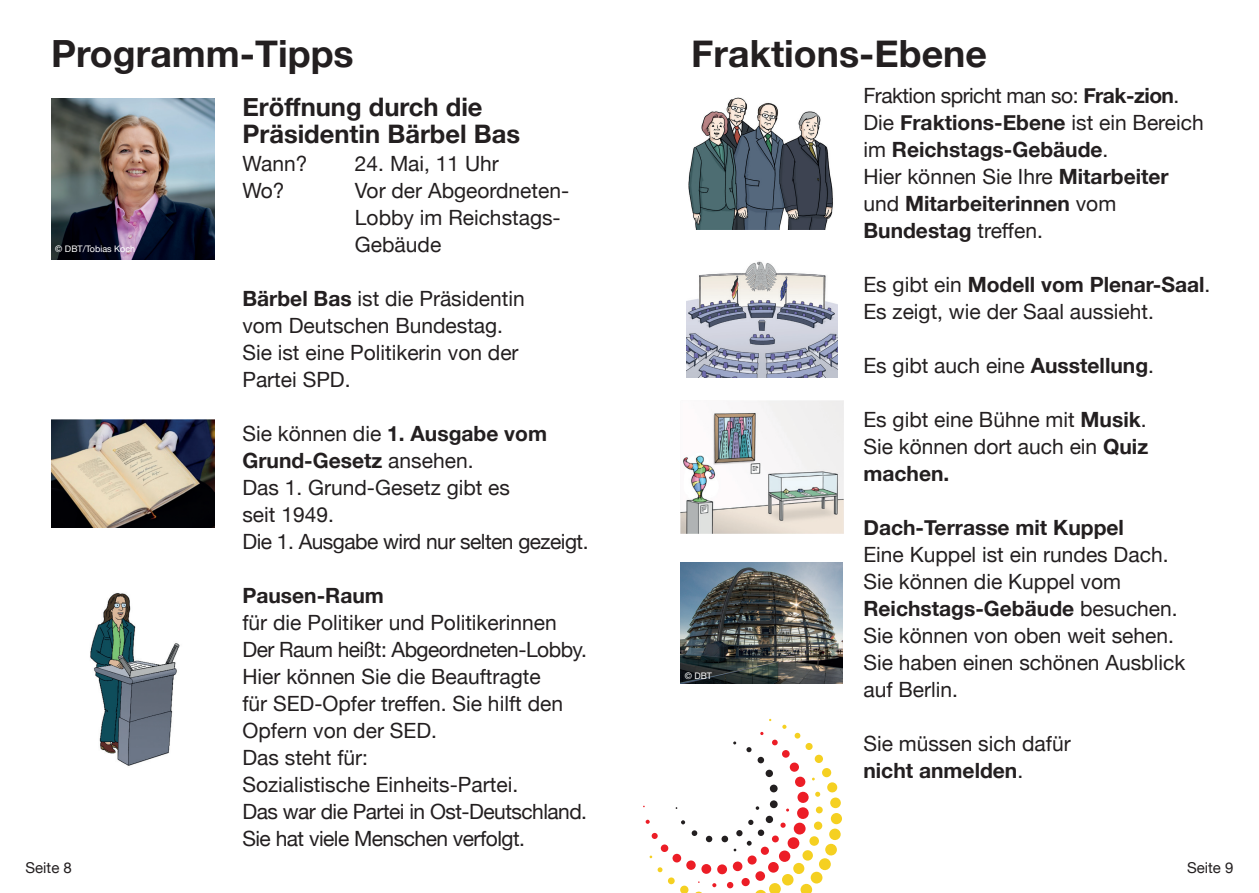
<style>
.page{position:relative;width:1259px;height:893px;background:#fff}
.page>*{position:absolute;margin:0;border:0;box-sizing:border-box;transform-origin:0 0}
.t1{font:700 37.5px "Helvetica Neue";color:#231f20}
.t2{font:700 25.5px/27px "Helvetica Neue";color:#231f20}
.t3{font:21px/27px "Helvetica Neue";color:#231f20}
.t4{font:700 21px/27px "Helvetica Neue";color:#231f20}
.t5{font:21px "Helvetica Neue";letter-spacing:-.025em;color:#231f20}
.t6{font:15px "Helvetica Neue";color:#231f20}
.t7{font:9px "Helvetica Neue";color:#fff}
.s1{font-weight:700}
.s2{font-weight:400}
</style>
<div class="page">
<img style="left:688px;top:97px;width:145px;height:132px">
<img style="left:681px;top:400px;width:162px;height:134px">
<img style="left:680px;top:562px;width:162px;height:121px">
<img style="left:51px;top:98px;width:163px;height:162px">
<img style="left:51px;top:419px;width:163px;height:108px">
<svg style="left:755px;top:806px;width:4px;height:4px"></svg>
<div style="left:721px;top:835px;width:7px;height:7px;background:#231f20;border-radius:50%"></div>
<svg style="left:706px;top:836px;width:6px;height:6px"></svg>
<svg style="left:691px;top:830px;width:6px;height:6px"></svg>
<svg style="left:681px;top:820px;width:4px;height:4px"></svg>
<svg style="left:746px;top:747px;width:5px;height:5px"></svg>
<div style="left:757px;top:757px;width:7px;height:6px;background:#231f20;border-radius:50%"></div>
<div style="left:765px;top:769px;width:8px;height:8px;background:#231f20;border-radius:50%"></div>
<svg style="left:769px;top:784px;width:9px;height:8px"></svg>
<div style="left:770px;top:800px;width:8px;height:8px;background:#231f20;border-radius:50%"></div>
<div style="left:765px;top:816px;width:8px;height:7px;background:#231f20;border-radius:50%"></div>
<svg style="left:757px;top:829px;width:7px;height:7px"></svg>
<svg style="left:733px;top:820px;width:20px;height:31px"></svg>
<svg style="left:786px;top:808px;width:3px;height:4px"></svg>
<svg style="left:780px;top:822px;width:6px;height:6px"></svg>
<div style="left:772px;top:835px;width:7px;height:7px;background:#ec1d26;border-radius:50%"></div>
<svg style="left:760px;top:846px;width:9px;height:9px"></svg>
<svg style="left:747px;top:855px;width:10px;height:10px"></svg>
<div style="left:732px;top:861px;width:10px;height:10px;background:#ec1d26;border-radius:50%"></div>
<div style="left:717px;top:864px;width:10px;height:10px;background:#ec1d26;border-radius:50%"></div>
<div style="left:701px;top:864px;width:10px;height:10px;background:#ec1d26;border-radius:50%"></div>
<div style="left:686px;top:860px;width:10px;height:10px;background:#ec1d26;border-radius:50%"></div>
<div style="left:672px;top:854px;width:9px;height:9px;background:#ec1d26;border-radius:50%"></div>
<svg style="left:660px;top:844px;width:8px;height:8px"></svg>
<div style="left:651px;top:833px;width:7px;height:6px;background:#ec1d26;border-radius:50%"></div>
<svg style="left:645px;top:820px;width:5px;height:4px"></svg>
<svg style="left:772px;top:739px;width:6px;height:6px"></svg>
<div style="left:782px;top:750px;width:8px;height:8px;background:#ec1d26;border-radius:50%"></div>
<svg style="left:789px;top:762px;width:10px;height:10px"></svg>
<div style="left:795px;top:776px;width:10px;height:11px;background:#ec1d26;border-radius:50%"></div>
<div style="left:797px;top:792px;width:12px;height:11px;background:#ec1d26;border-radius:50%"></div>
<div style="left:797px;top:807px;width:12px;height:12px;background:#ec1d26;border-radius:50%"></div>
<svg style="left:793px;top:822px;width:13px;height:13px"></svg>
<div style="left:787px;top:837px;width:12px;height:12px;background:#ec1d26;border-radius:50%"></div>
<div style="left:778px;top:850px;width:12px;height:12px;background:#ec1d26;border-radius:50%"></div>
<div style="left:768px;top:862px;width:11px;height:11px;background:#ec1d26;border-radius:50%"></div>
<div style="left:755px;top:871px;width:10px;height:10px;background:#ec1d26;border-radius:50%"></div>
<div style="left:741px;top:878px;width:9px;height:8px;background:#ec1d26;border-radius:50%"></div>
<svg style="left:727px;top:882px;width:6px;height:6px"></svg>
<svg style="left:712px;top:883px;width:4px;height:4px"></svg>
<svg style="left:815px;top:792px;width:5px;height:5px"></svg>
<svg style="left:815px;top:806px;width:8px;height:7px"></svg>
<div style="left:814px;top:821px;width:8px;height:9px;background:#f5d021;border-radius:50%"></div>
<div style="left:809px;top:836px;width:10px;height:10px;background:#f5d021;border-radius:50%"></div>
<div style="left:802px;top:850px;width:11px;height:11px;background:#f5d021;border-radius:50%"></div>
<div style="left:793px;top:863px;width:11px;height:11px;background:#f5d021;border-radius:50%"></div>
<div style="left:782px;top:874px;width:11px;height:12px;background:#f5d021;border-radius:50%"></div>
<svg style="left:755px;top:883px;width:26px;height:10px"></svg>
<svg style="left:680px;top:885px;width:8px;height:8px"></svg>
<div style="left:668px;top:877px;width:7px;height:7px;background:#f5d021;border-radius:50%"></div>
<svg style="left:657px;top:867px;width:5px;height:5px"></svg>
<svg style="left:782px;top:725px;width:4px;height:4px"></svg>
<svg style="left:794px;top:733px;width:6px;height:6px"></svg>
<div style="left:805px;top:743px;width:7px;height:7px;background:#f5d021;border-radius:50%"></div>
<div style="left:814px;top:755px;width:9px;height:8px;background:#f5d021;border-radius:50%"></div>
<div style="left:822px;top:768px;width:9px;height:9px;background:#f5d021;border-radius:50%"></div>
<div style="left:827px;top:782px;width:10px;height:11px;background:#f5d021;border-radius:50%"></div>
<div style="left:830px;top:797px;width:11px;height:11px;background:#f5d021;border-radius:50%"></div>
<div style="left:830px;top:813px;width:12px;height:11px;background:#f5d021;border-radius:50%"></div>
<div style="left:829px;top:828px;width:12px;height:12px;background:#f5d021;border-radius:50%"></div>
<div style="left:825px;top:844px;width:12px;height:12px;background:#f5d021;border-radius:50%"></div>
<svg style="left:818px;top:858px;width:13px;height:12px"></svg>
<svg style="left:810px;top:871px;width:12px;height:13px"></svg>
<svg style="left:800px;top:884px;width:12px;height:9px"></svg>
<img style="left:90px;top:593px;width:90px;height:173px">
<img style="left:686px;top:261px;width:152px;height:117px">
<h2 class="t1" style="left:51px;top:24px;width:304px">Programm-Tipps</h2>
<h2 class="t1" style="left:691px;top:24px;width:297px">Fraktions-Ebene</h2>
<p class="t7" style="left:55px;top:243px;width:81px">© DBT/Tobias Koch</p>
<p class="t6" style="left:26px;top:856px;width:48px">Seite 8</p>
<p class="t2" style="left:242px;top:94px;width:279px">Eröffnung durch die<br>Präsidentin Bärbel Bas</p>
<p class="t3" style="left:242px;top:151px;width:66px">Wann?</p>
<p class="t3" style="left:355px;top:151px;width:145px">24. Mai, 11 Uhr</p>
<p class="t3" style="left:242px;top:178px;width:43px">Wo?</p>
<p class="t3" style="left:355px;top:178px;width:216px">Vor der Abgeordneten-<br>Lobby im Reichstags-<br>Gebäude</p>
<p class="t3" style="left:242px;top:286px;width:284px"><span class="s1">Bärbel Bas</span> ist die Präsidentin vom Deutschen Bundestag.</p>
<p class="t3" style="left:242px;top:340px;width:278px">Sie ist eine Politikerin von der<br>Partei SPD.</p>
<p class="t4" style="left:242px;top:420px;width:306px"><span class="s2">Sie können die</span> 1. Ausgabe vom<br>Grund-Gesetz <span class="s2">ansehen.</span></p>
<p class="t3" style="left:242px;top:475px;width:269px">Das 1. Grund-Gesetz gibt es seit 1949.</p>
<p class="t5" style="left:242px;top:526px;width:348px">Die 1. Ausgabe wird nur selten gezeigt.</p>
<p class="t3" style="left:242px;top:583px;width:316px"><span class="s1">Pausen-Raum<br></span>für die Politiker und Politikerinnen</p>
<p class="t5" style="left:242px;top:634px;width:346px">Der Raum heißt: Abgeordneten-Lobby.</p>
<p class="t3" style="left:242px;top:664px;width:322px">Hier können Sie die Beauftragte für SED-Opfer treffen. Sie hilft den<br>Opfern von der SED.</p>
<p class="t3" style="left:242px;top:745px;width:277px">Das steht für:<br>Sozialistische Einheits-Partei.</p>
<p class="t5" style="left:242px;top:796px;width:346px">Das war die Partei in Ost-Deutschland.</p>
<p class="t5" style="left:242px;top:823px;width:284px">Sie hat viele Menschen verfolgt.</p>
<p class="t7" style="left:685px;top:670px;width:29px">© DBT</p>
<p class="t5" style="left:863px;top:80px;width:317px">Fraktion spricht man so: <span class="s1">Frak-zion</span>.</p>
<p class="t4" style="left:863px;top:110px;width:342px"><span class="s2">Die</span> Fraktions-Ebene <span class="s2">ist ein Bereich im</span> Reichstags-Gebäude<span class="s2">.</span></p>
<p class="t4" style="left:863px;top:164px;width:307px"><span class="s2">Hier können Sie Ihre</span> Mitarbeiter <span class="s2">und</span> Mitarbeiterinnen <span class="s2">vom<br></span>Bundestag <span class="s2">treffen.</span></p>
<p class="t3" style="left:863px;top:272px;width:348px">Es gibt ein <span class="s1">Modell vom Plenar-Saal</span>.<br>Es zeigt, wie der Saal aussieht.</p>
<p class="t3" style="left:863px;top:353px;width:292px">Es gibt auch eine <span class="s1">Ausstellung</span>.</p>
<p class="t3" style="left:863px;top:407px;width:286px;text-align:justify">Es gibt eine Bühne mit <span class="s1">Musik</span>.<br>Sie können dort auch ein <span class="s1">Quiz machen.</span></p>
<p class="t4" style="left:863px;top:515px;width:262px">Dach-Terrasse mit Kuppel</p>
<p class="t3" style="left:863px;top:542px;width:306px">Eine Kuppel ist ein rundes Dach.</p>
<p class="t3" style="left:863px;top:569px;width:316px">Sie können die Kuppel vom<br><span class="s1">Reichstags-Gebäude</span> besuchen.</p>
<p class="t3" style="left:863px;top:623px;width:323px">Sie können von oben weit sehen.<br>Sie haben einen schönen Ausblick auf Berlin.</p>
<p class="t3" style="left:863px;top:731px;width:209px">Sie müssen sich dafür <span class="s1">nicht anmelden</span>.</p>
<p class="t6" style="left:1187px;top:856px;width:48px">Seite 9</p>
</div>
